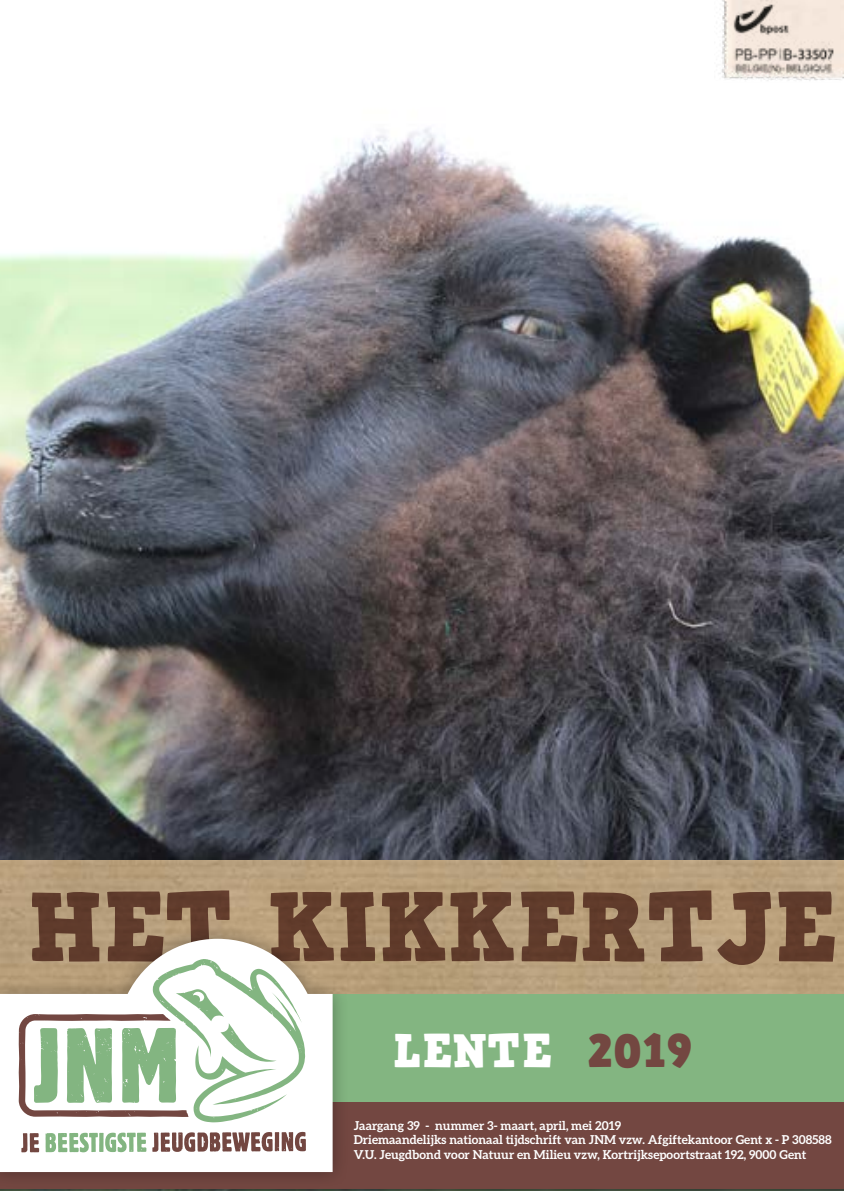
<style>
.page{position:relative;width:844px;height:1191px;background:#fff}
.page>*{position:absolute;margin:0;border:0;box-sizing:border-box;transform-origin:0 0}
.t1{font:97.65px "HVD Comic Serif Pro";color:#734741}
.t2{font:46.9px "HVD Comic Serif Pro";letter-spacing:.02em;color:#fff}
.t3{font:700 12.25px/14.7px "Aleo";color:#fff}
.s1{color:#734741}
</style>
<div class="page">
<img style="left:0;top:128px;width:843px;height:729px">
<img style="left:719px;top:0;width:124px;height:80px">
<div style="left:0;top:857px;width:843px;height:334px;background:#b9a07c"></div>
<img style="left:723px;top:0;width:116px;height:81px">
<div style="left:0;top:994px;width:843px;height:117px;background:#83b581"></div>
<div style="left:0;top:1101px;width:843px;height:87px;background:#734741"></div>
<div style="left:0;top:921px;width:349px;height:266px;background:#000;opacity:.3"></div>
<svg style="left:0;top:938px;width:332px;height:234px;fill:#fff"></svg>
<svg style="left:45px;top:1132px;width:101px;height:20px;background:#b1d0af"></svg>
<svg style="left:19px;top:959px;width:286px;height:163px"></svg>
<svg style="left:21px;top:1133px;width:18px;height:19px"></svg>
<svg style="left:152px;top:1131px;width:154px;height:20px"></svg>
<h1 class="t1" style="left:29px;top:851px;width:809px">HET KIKKERTJE</h1>
<h2 class="t2" style="left:394px;top:1014px;width:299px">LENTE <span class="s1">2019</span></h2>
<p class="t3" style="left:353px;top:1117px;width:479px">Jaargang 39 - nummer 3- maart, april, mei 2019<br>Driemaandelijks nationaal tijdschrift van JNM vzw. Afgiftekantoor Gent x - P 308588<br>V.U. Jeugdbond voor Natuur en Milieu vzw, Kortrijksepoortstraat 192, 9000 Gent</p>
</div>
